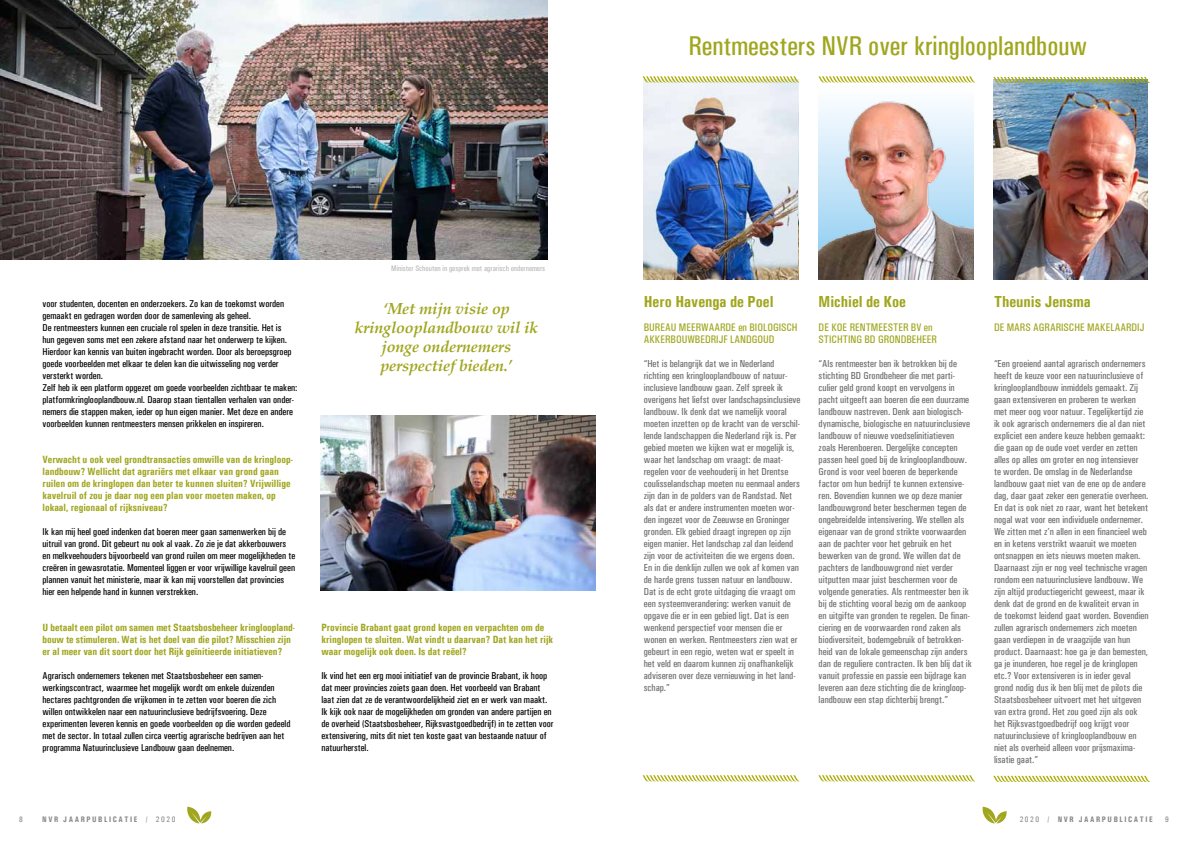
<style>
.page{position:relative;width:1191px;height:842px;background:#fff}
.page>*{position:absolute;margin:0;border:0;box-sizing:border-box;transform-origin:0 0}
.t1{font:500 condensed 27.3px "Univers";color:#a0a61e}
.t2{font:italic 700 16px/19px "Palatino Linotype";letter-spacing:-.01em;color:#a0a61e;text-align:center}
.t3{font:700 condensed 16px "Univers";color:#a0a61e}
.t4{font:500 condensed 11px/12px "Univers";color:#a0a61e}
.t5{font:700 condensed 10.5px/12px "Univers";color:#a0a61e}
.t6{font:500 condensed 10.2px/12px "Univers";color:#706f6f}
.t7{font:500 condensed 10px/12px "Univers";color:#000}
.t8{font:500 condensed 8px "Univers";color:#bababa}
.t9{font:700 condensed 8px "Univers";letter-spacing:.2em;color:#878787}
.t10{font:500 condensed 8px "Univers";color:#878787}
.s1{font-weight:500}
</style>
<div class="page">
<img style="left:643px;top:82px;width:154px;height:197px">
<img style="left:818px;top:101px;width:155px;height:178px">
<svg style="left:187px;top:807px;width:24px;height:16px"></svg>
<svg style="left:982px;top:807px;width:24px;height:16px"></svg>
<img style="left:321px;top:415px;width:274px;height:175px">
<img style="left:0;top:0;width:547px;height:259px">
<svg style="left:642px;top:775px;width:157px;height:6px"></svg>
<svg style="left:642px;top:76px;width:157px;height:6px"></svg>
<svg style="left:818px;top:775px;width:157px;height:6px"></svg>
<svg style="left:818px;top:76px;width:157px;height:6px"></svg>
<img style="left:994px;top:83px;width:153px;height:197px">
<svg style="left:993px;top:776px;width:157px;height:6px"></svg>
<svg style="left:993px;top:77px;width:157px;height:6px"></svg>
<p class="t7" style="left:43px;top:298px;width:256px">voor studenten, docenten en onderzoekers. Zo kan de toekomst worden gemaakt en gedragen worden door de samenleving als geheel.<br>De rentmeesters kunnen een cruciale rol spelen in deze transitie. Het is<br>hun gegeven soms met een zekere afstand naar het onderwerp te kijken.<br>Hierdoor kan kennis van buiten ingebracht worden. Door als beroepsgroep goede voorbeelden met elkaar te delen kan die uitwisseling nog verder versterkt worden.<br>Zelf heb ik een platform opgezet om goede voorbeelden zichtbaar te maken: platformkringlooplandbouw.nl. Daarop staan tientallen verhalen van onder&shy;nemers die stappen maken, ieder op hun eigen manier. Met deze en andere voorbeelden kunnen rentmeesters mensen prikkelen en inspireren.</p>
<p class="t5" style="left:43px;top:454px;width:252px">Verwacht u ook veel grondtransacties omwille van de kringloop&shy;landbouw? Wellicht dat agrariërs met elkaar van grond gaan ruilen om de kringlopen dan beter te kunnen sluiten? Vrijwillige kavelruil of zou je daar nog een plan voor moeten maken, op lokaal, regionaal of rijksniveau?</p>
<p class="t7" style="left:43px;top:526px;width:254px">Ik kan mij heel goed indenken dat boeren meer gaan samenwerken bij de uitruil van grond. Dit gebeurt nu ook al vaak. Zo zie je dat akkerbouwers en melkveehouders bijvoorbeeld van grond ruilen om meer mogelijkheden te creëren in gewasrotatie. Momenteel liggen er voor vrijwillige kavelruil geen plannen vanuit het ministerie, maar ik kan mij voorstellen dat provincies hier een helpende hand in kunnen verstrekken.</p>
<p class="t5" style="left:43px;top:622px;width:254px">U betaalt een pilot om samen met Staatsbosbeheer kringloopland&shy;bouw te stimuleren. Wat is het doel van die pilot? Misschien zijn er al meer van dit soort door het Rijk geïnitieerde initiatieven?</p>
<p class="t7" style="left:43px;top:670px;width:249px">Agrarisch ondernemers tekenen met Staatsbosbeheer een samen&shy;werkingscontract, waarmee het mogelijk wordt om enkele duizenden hectares pachtgronden die vrijkomen in te zetten voor boeren die zich willen ontwikkelen naar een natuurinclusieve bedrijfsvoering. Deze experimenten leveren kennis en goede voorbeelden op die worden gedeeld met de sector. In totaal zullen circa veertig agrarische bedrijven aan het programma Natuurinclusieve Landbouw gaan deelnemen.</p>
<p class="t8" style="left:391px;top:264px;width:155px">Minister Schouten in gesprek met agrarisch ondernemers</p>
<h2 class="t2" style="left:354px;top:298px;width:185px">‘Met mijn visie op kringlooplandbouw wil ik jonge ondernemers perspectief bieden.’</h2>
<p class="t5" style="left:321px;top:622px;width:233px">Provincie Brabant gaat grond kopen en verpachten om de kringlopen te sluiten. Wat vindt u daarvan? Dat kan het rijk waar mogelijk ook doen. Is dat reëel?</p>
<p class="t7" style="left:321px;top:670px;width:234px">Ik vind het een erg mooi initiatief van de provincie Brabant, ik hoop dat meer provincies zoiets gaan doen. Het voorbeeld van Brabant laat zien dat ze de verantwoordelijkheid ziet en er werk van maakt.<br>Ik kijk ook naar de mogelijkheden om gronden van andere partijen en de overheid (Staatsbosbeheer, Rijksvastgoedbedrijf) in te zetten voor extensivering, mits dit niet ten koste gaat van bestaande natuur of natuurherstel.</p>
<h1 class="t1" style="left:688px;top:30px;width:400px">Rentmeesters NVR over kringlooplandbouw</h1>
<h2 class="t3" style="left:644px;top:292px;width:131px">Hero Havenga de Poel</h2>
<p class="t4" style="left:644px;top:321px;width:155px">BUREAU MEERWAARDE en BIOLOGISCH<br>AKKERBOUWBEDRIJF LANDGOUD</p>
<p class="t6" style="left:644px;top:358px;width:158px">“Het is belangrijk dat we in Nederland richting een kringlooplandbouw of natuur&shy;inclusieve landbouw gaan. Zelf spreek ik overigens het liefst over landschapsinclusieve landbouw. Ik denk dat we namelijk vooral moeten inzetten op de kracht van de verschil&shy;lende landschappen die Nederland rijk is. Per gebied moeten we kijken wat er mogelijk is, waar het landschap om vraagt: de maat&shy;regelen voor de veehouderij in het Drentse coulisselandschap moeten nu eenmaal anders zijn dan in de polders van de Randstad. Net als dat er andere instrumenten moeten wor&shy;den ingezet voor de Zeeuwse en Groninger gronden. Elk gebied draagt ingrepen op zijn eigen manier. Het landschap zal dan leidend zijn voor de activiteiten die we ergens doen.<br>En in die denklijn zullen we ook af komen van de harde grens tussen natuur en landbouw.<br>Dat is de echt grote uitdaging die vraagt om een systeemverandering: werken vanuit de opgave die er in een gebied ligt. Dat is een wenkend perspectief voor mensen die er wonen en werken. Rentmeesters zien wat er gebeurt in een regio, weten wat er speelt in het veld en daarom kunnen zij onafhankelijk adviseren over deze vernieuwing in het land&shy;schap.”</p>
<h2 class="t3" style="left:818px;top:292px;width:89px">Michiel de Koe</h2>
<p class="t4" style="left:818px;top:321px;width:120px">DE KOE RENTMEESTER BV en<br>STICHTING BD GRONDBEHEER</p>
<p class="t6" style="left:818px;top:358px;width:155px">“Als rentmeester ben ik betrokken bij de stichting BD Grondbeheer die met parti&shy;culier geld grond koopt en vervolgens in pacht uitgeeft aan boeren die een duurzame landbouw nastreven. Denk aan biologisch&shy;dynamische, biologische en natuurinclusieve landbouw of nieuwe voedselinitiatieven zoals Herenboeren. Dergelijke concepten passen heel goed bij de kringlooplandbouw.<br>Grond is voor veel boeren de beperkende factor om hun bedrijf te kunnen extensive&shy;ren. Bovendien kunnen we op deze manier landbouwgrond beter beschermen tegen de ongebreidelde intensivering. We stellen als eigenaar van de grond strikte voorwaarden aan de pachter voor het gebruik en het bewerken van de grond. We willen dat de pachters de landbouwgrond niet verder uitputten maar juist beschermen voor de volgende generaties. Als rentmeester ben ik bij de stichting vooral bezig om de aankoop en uitgifte van gronden te regelen. De finan&shy;ciering en de voorwaarden rond zaken als biodiversiteit, bodemgebruik of betrokken&shy;heid van de lokale gemeenschap zijn anders dan de reguliere contracten. Ik ben blij dat ik vanuit professie en passie een bijdrage kan leveren aan deze stichting die de kringloop&shy;landbouw een stap dichterbij brengt.”</p>
<h2 class="t3" style="left:994px;top:292px;width:98px">Theunis Jensma</h2>
<p class="t4" style="left:994px;top:321px;width:152px">DE MARS AGRARISCHE MAKELAARDIJ</p>
<p class="t6" style="left:994px;top:358px;width:156px">“Een groeiend aantal agrarisch ondernemers heeft de keuze voor een natuurinclusieve of kringlooplandbouw inmiddels gemaakt. Zij gaan extensiveren en proberen te werken met meer oog voor natuur. Tegelijkertijd zie ik ook agrarisch ondernemers die al dan niet expliciet een andere keuze hebben gemaakt: die gaan op de oude voet verder en zetten alles op alles om groter en nog intensiever<br>te worden. De omslag in de Nederlandse landbouw gaat niet van de ene op de andere dag, daar gaat zeker een generatie overheen.<br>En dat is ook niet zo raar, want het betekent nogal wat voor een individuele ondernemer.<br>We zitten met z’n allen in een financieel web en in ketens verstrikt waaruit we moeten ontsnappen en iets nieuws moeten maken.<br>Daarnaast zijn er nog veel technische vragen rondom een natuurinclusieve landbouw. We zijn altijd productiegericht geweest, maar ik denk dat de grond en de kwaliteit ervan in de toekomst leidend gaat worden. Bovendien zullen agrarisch ondernemers zich moeten gaan verdiepen in de vraagzijde van hun product. Daarnaast: hoe ga je dan bemesten, ga je inunderen, hoe regel je de kringlopen etc.? Voor extensiveren is in ieder geval grond nodig dus ik ben blij met de pilots die Staatsbosbeheer uitvoert met het uitgeven van extra grond. Het zou goed zijn als ook het Rijksvastgoedbedrijf oog krijgt voor natuurinclusieve of kringlooplandbouw en niet als overheid alleen voor prijsmaxima&shy;lisatie gaat.”</p>
<p class="t10" style="left:19px;top:814px;width:5px">8</p>
<p class="t9" style="left:42px;top:814px;width:135px">NVR JAARPUBLICATIE <span class="s1">/ 2020</span></p>
<p class="t9" style="left:1019px;top:814px;width:135px"><span class="s1">2020 /</span> NVR JAARPUBLICATIE</p>
<p class="t10" style="left:1165px;top:814px;width:5px">9</p>
</div>
